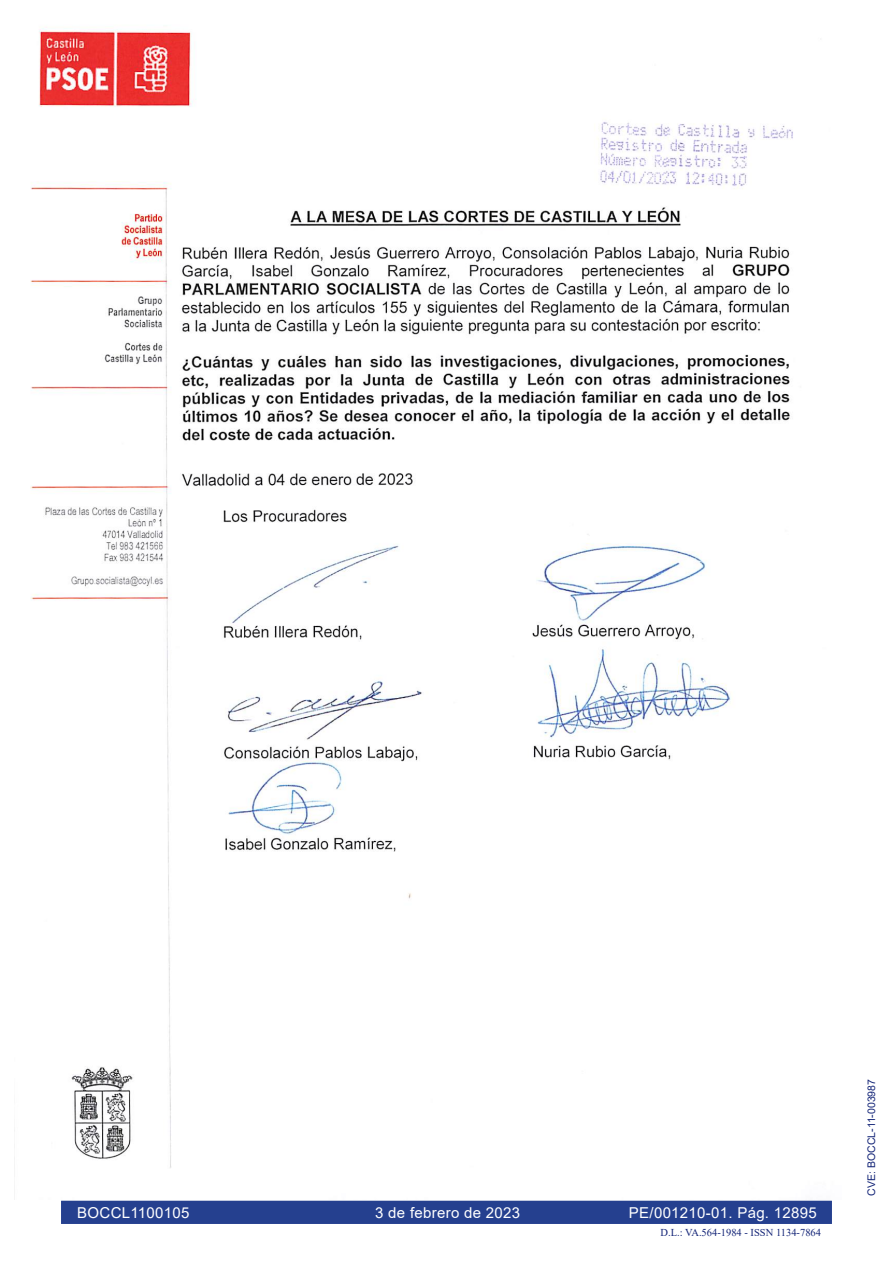
<style>
.page{position:relative;width:893px;height:1263px;background:#fff}
.page>*{position:absolute;margin:0;border:0;box-sizing:border-box;transform-origin:0 0}
.E_CVE{font:15px "Arial";letter-spacing:.02em;color:#fff}
.t1{font:10.5px "Times New Roman";color:#132477}
.t2{font:10.5px "Arial";color:#132477}
</style>
<div class="page">
<div style="left:60px;top:1200px;width:773px;height:25px;background:#25408f"></div>
<div style="left:60px;top:1199px;width:773px;height:26px;border:2px solid #fff"></div>
<img style="left:30px;top:27px;width:803px;height:1173px">
<p class="E_CVE" style="left:77px;top:1202px;width:114px">BOCCL1100105</p>
<p class="E_CVE" style="left:375px;top:1202px;width:146px">3 de febrero de 2023</p>
<p class="E_CVE" style="left:629px;top:1202px;width:189px">PE/001210-01. Pág. 12895</p>
<p class="t1" style="left:661px;top:1225px;width:162px">D.L.: VA.564-1984 - ISSN 1134-7864</p>
<p class="t2" style="left:864px;top:1195px;width:118px;rotate:-90deg">CVE: BOCCL-11-003987</p>
</div>
